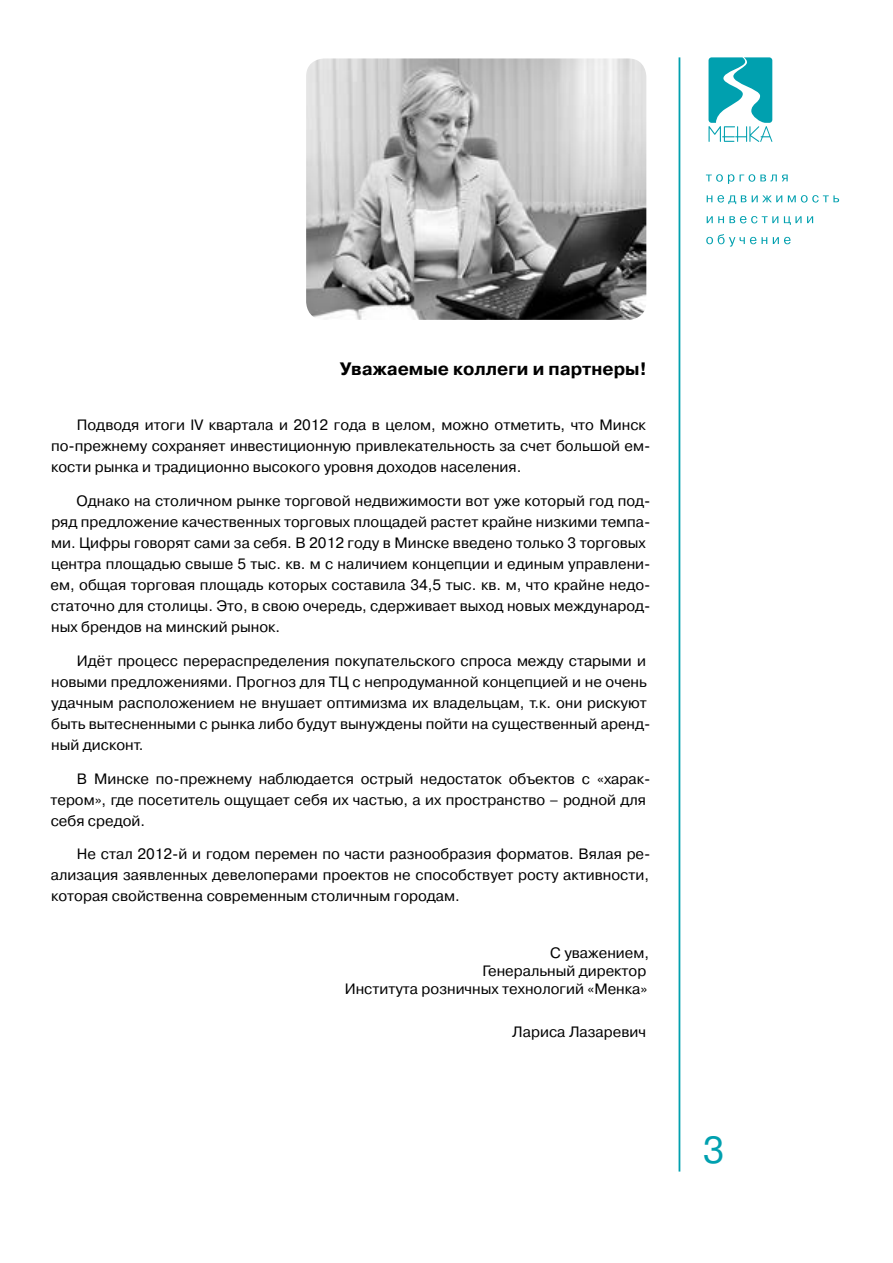
<style>
.page{position:relative;width:893px;height:1263px;background:#fff}
.page>*{position:absolute;margin:0;border:0;box-sizing:border-box;transform-origin:0 0}
.t1{font:37.5px "Pragmatica C";color:#00a0af}
.t2{font:700 18px "Pragmatica C";color:#000}
.t3{font:15px/21px "Pragmatica C";color:#000}
</style>
<div class="page">
<hr style="left:679px;top:57px;width:1px;height:1114px;background:#00a0af">
<svg style="left:706px;top:174px;width:28px;height:10px"></svg>
<svg style="left:740px;top:174px;width:48px;height:8px"></svg>
<svg style="left:707px;top:195px;width:39px;height:9px"></svg>
<svg style="left:752px;top:195px;width:30px;height:7px"></svg>
<svg style="left:788px;top:195px;width:51px;height:8px"></svg>
<svg style="left:707px;top:216px;width:71px;height:7px"></svg>
<svg style="left:784px;top:216px;width:29px;height:9px"></svg>
<svg style="left:706px;top:234px;width:61px;height:13px"></svg>
<svg style="left:773px;top:237px;width:17px;height:7px"></svg>
<svg style="left:708px;top:57px;width:64px;height:85px"></svg>
<img style="left:306px;top:58px;width:340px;height:262px">
<p class="t2" style="left:340px;top:359px;width:308px">Уважаемые коллеги и партнеры!</p>
<p class="t3" style="left:51px;top:415px;width:601px;text-indent:26px">Подводя итоги IV квартала и 2012 года в целом, можно отметить, что Минск по-прежнему сохраняет инвестиционную привлекательность за счет большой ем&shy;кости рынка и традиционно высокого уровня доходов населения.</p>
<p class="t3" style="left:50px;top:491px;width:601px;text-indent:26px">Однако на столичном рынке торговой недвижимости вот уже который год под&shy;ряд предложение качественных торговых площадей растет крайне низкими темпа&shy;ми. Цифры говорят сами за себя. В 2012 году в Минске введено только 3 торговых центра площадью свыше 5 тыс. кв. м с наличием концепции и единым управлени&shy;ем, общая торговая площадь которых составила 34,5 тыс. кв. м, что крайне недо&shy;статочно для столицы. Это, в свою очередь, сдерживает выход новых международ&shy;ных брендов на минский рынок.</p>
<p class="t3" style="left:51px;top:650px;width:601px;text-indent:26px">Идёт процесс перераспределения покупательского спроса между старыми и новыми предложениями. Прогноз для ТЦ с непродуманной концепцией и не очень удачным расположением не внушает оптимизма их владельцам, т.к. они рискуют быть вытесненными с рынка либо будут вынуждены пойти на существенный аренд&shy;ный дисконт.</p>
<p class="t3" style="left:50px;top:768px;width:601px;text-indent:26px">В Минске по-прежнему наблюдается острый недостаток объектов с «харак&shy;тером», где посетитель ощущает себя их частью, а их пространство – родной для себя средой.</p>
<p class="t3" style="left:51px;top:844px;width:601px;text-align:justify;text-indent:26px">Не стал 2012-й и годом перемен по части разнообразия форматов. Вялая ре&shy;ализация заявленных девелоперами проектов не способствует росту активности, которая свойственна современным столичным городам.</p>
<p class="t3" style="left:345px;top:944px;width:306px;line-height:18px;text-align:right">С уважением,<br>Генеральный директор<br>Института розничных технологий «Менка»</p>
<p class="t3" style="left:512px;top:1022px;width:135px">Лариса Лазаревич</p>
<h1 class="t1" style="left:703px;top:1129px;width:23px">3</h1>
</div>
